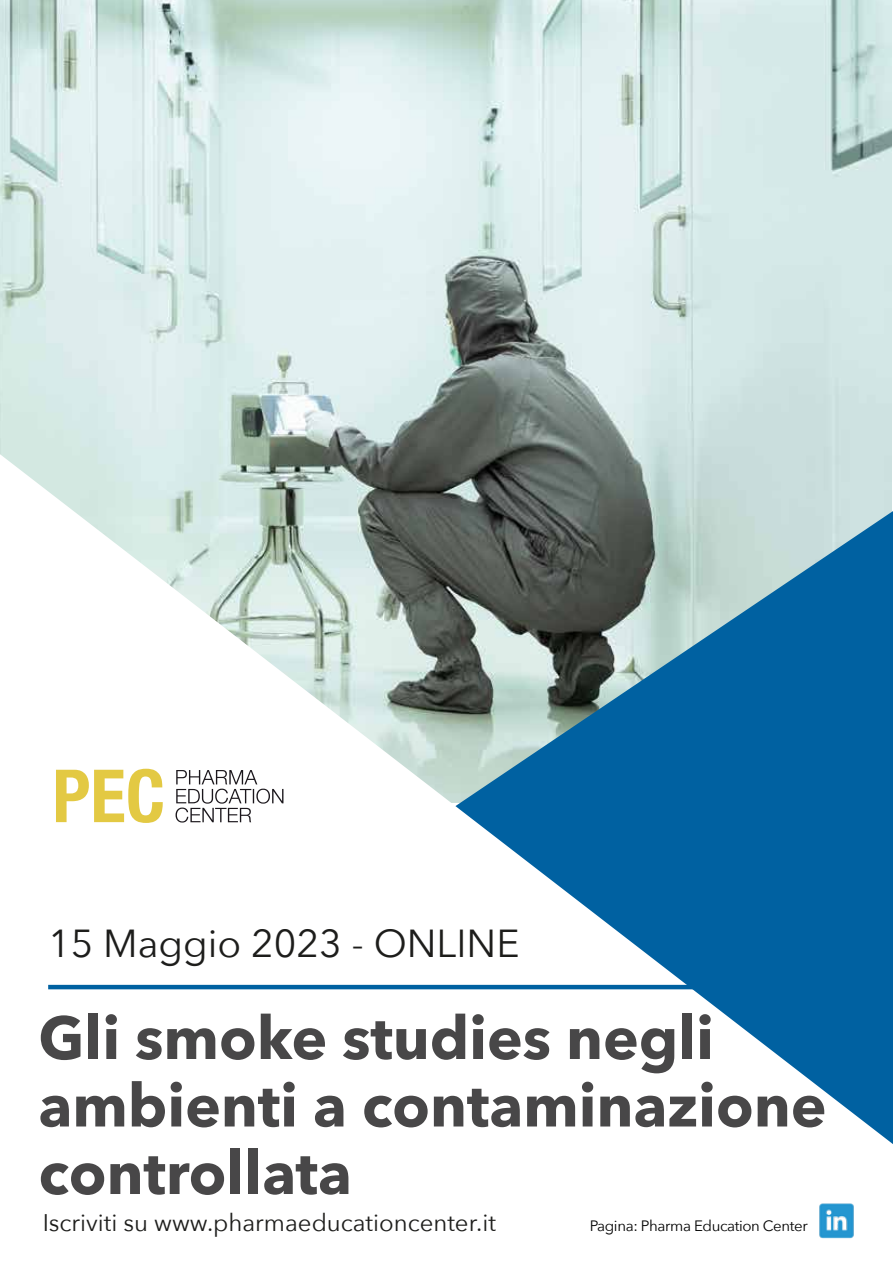
<style>
.page{position:relative;width:893px;height:1263px;background:#fff}
.page>*{position:absolute;margin:0;border:0;box-sizing:border-box;transform-origin:0 0}
.t1{font:700 60px/67.5px "Avenir Next";color:#484748}
.t2{font:39px "Avenir Next";color:#1d1d1b}
.t3{font:24px "Avenir Next";color:#1d1d1b}
.t4{font:15px "Avenir Next";letter-spacing:-.025em;color:#000101}
</style>
<div class="page">
<img style="left:0;top:0;width:891px;height:454px">
<svg style="left:0;top:454px;width:892px;height:536px"></svg>
<svg style="left:455px;top:511px;width:438px;height:633px"></svg>
<hr style="left:48px;top:985px;width:668px;height:4px;background:#0061a1">
<svg style="left:56px;top:769px;width:107px;height:54px"></svg>
<svg style="left:176px;top:770px;width:107px;height:52px"></svg>
<img style="left:819px;top:1203px;width:35px;height:36px">
<p class="t2" style="left:48px;top:911px;width:473px">15 Maggio 2023 - ONLINE</p>
<p class="t1" style="left:38px;top:1003px;width:790px">Gli smoke studies negli ambienti a contaminazione controllata</p>
<p class="t3" style="left:43px;top:1202px;width:455px">Iscriviti su www.pharmaeducationcenter.it</p>
<p class="t4" style="left:590px;top:1213px;width:219px">Pagina: Pharma Education Center</p>
</div>
